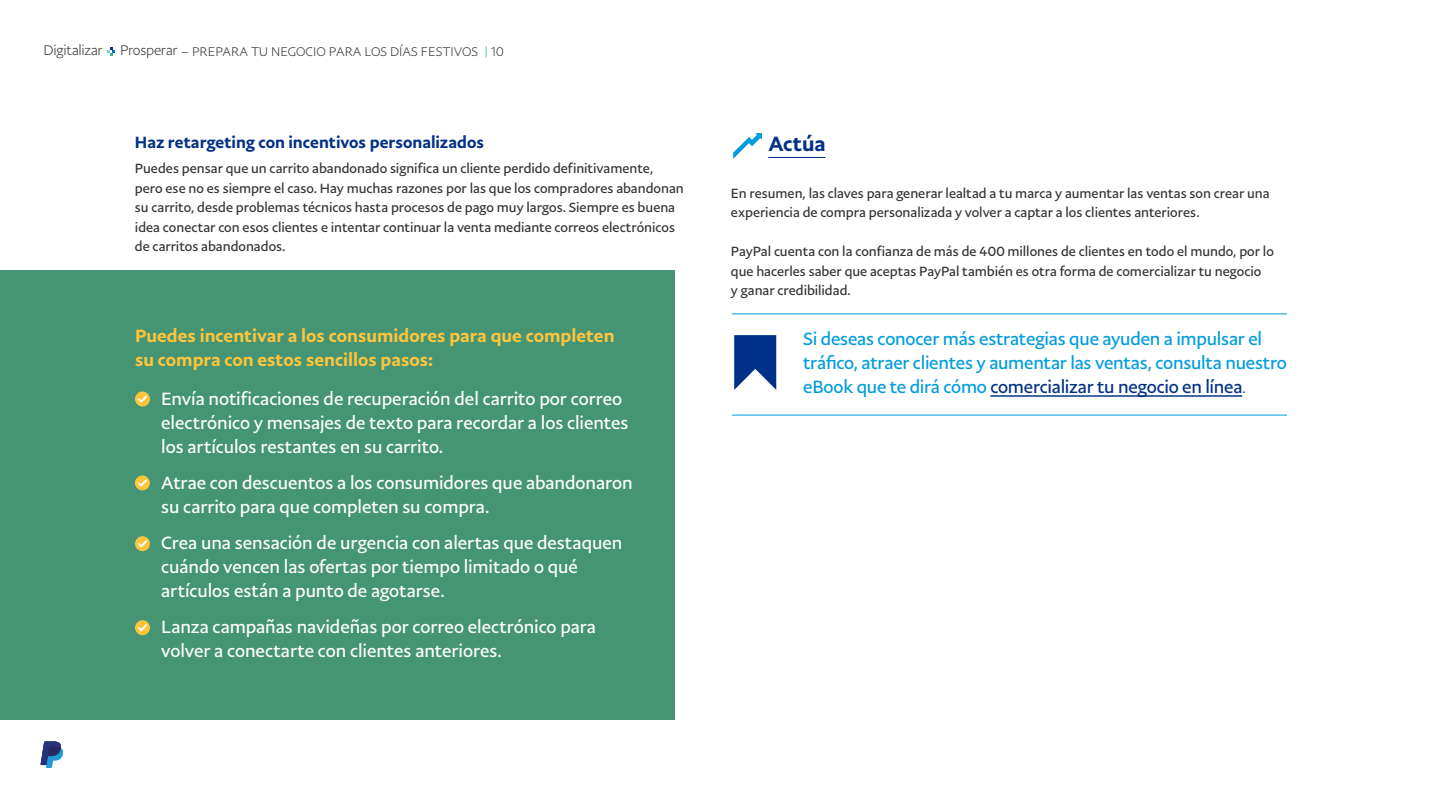
<style>
.page{position:relative;width:1440px;height:810px;background:#fff}
.page>*{position:absolute;margin:0;border:0;box-sizing:border-box;transform-origin:0 0}
.t1{font:500 21px "Pay Pal Sans Big";letter-spacing:-.005em;color:#003087}
.t2{font:18px/24px "Pay Pal Sans Big";letter-spacing:-.005em;color:#fff}
.t3{font:18px/24px "Pay Pal Sans Big";letter-spacing:-.015em;color:#009cde}
.t4{font:500 18px/24px "Pay Pal Sans Big";color:#ffc43a}
.t5{font:500 16.5px "Pay Pal Sans Big";color:#003087}
.t6{font:13.5px/19.5px "Pay Pal Sans Big";color:#343331}
.t7{font:300 12.75px "Pay Pal Sans Big";color:#343331}
.s1{font-size:14.17px}
.s2{color:#38af88}
.s3{color:#003087}
.s4{font-weight:300;color:#003087}
</style>
<div class="page">
<svg style="left:41px;top:741px;width:22px;height:27px"></svg>
<svg style="left:107px;top:47px;width:8px;height:9px"></svg>
<hr style="left:768px;top:157px;width:57px;height:1px;background:#003087">
<div style="left:0;top:270px;width:675px;height:450px;background:#459575"></div>
<svg style="left:733px;top:133px;width:29px;height:26px"></svg>
<hr style="left:732px;top:314px;width:555px;height:1px;background:#009cde">
<hr style="left:732px;top:415px;width:555px;height:1px;background:#009cde">
<hr style="left:990px;top:395px;width:252px;height:2px;background:#003087">
<svg style="left:734px;top:335px;width:42px;height:55px"></svg>
<div style="left:135px;top:392px;width:15px;height:15px;background:#ffc43a;border-radius:50%"></div>
<svg style="left:138px;top:395px;width:9px;height:8px"></svg>
<div style="left:135px;top:475px;width:15px;height:15px;background:#ffc43a;border-radius:50%"></div>
<svg style="left:138px;top:479px;width:9px;height:8px"></svg>
<div style="left:135px;top:536px;width:15px;height:15px;background:#ffc43a;border-radius:50%"></div>
<svg style="left:138px;top:540px;width:9px;height:7px"></svg>
<div style="left:135px;top:620px;width:15px;height:15px;background:#ffc43a;border-radius:50%"></div>
<svg style="left:138px;top:624px;width:9px;height:7px"></svg>
<p class="t7" style="left:44px;top:44px;width:462px"><span class="s1">Digitalizar Prosperar</span> – PREPARA TU NEGOCIO PARA LOS DÍAS FESTIVOS <span class="s2">|</span> 10</p>
<p class="t5" style="left:135px;top:131px;width:351px">Haz retargeting con incentivos personalizados</p>
<p class="t6" style="left:135px;top:158px;width:550px">Puedes pensar que un carrito abandonado significa un cliente perdido definitivamente, pero ese no es siempre el caso. Hay muchas razones por las que los compradores abandonan su carrito, desde problemas técnicos hasta procesos de pago muy largos. Siempre es buena idea conectar con esos clientes e intentar continuar la venta mediante correos electrónicos de carritos abandonados.</p>
<h2 class="t4" style="left:135px;top:324px;width:481px">Puedes incentivar a los consumidores para que completen su compra con estos sencillos pasos:</h2>
<h2 class="t2" style="left:161px;top:387px;width:469px">Envía notificaciones de recuperación del carrito por correo electrónico y mensajes de texto para recordar a los clientes los artículos restantes en su carrito.</h2>
<h2 class="t2" style="left:161px;top:471px;width:473px">Atrae con descuentos a los consumidores que abandonaron su carrito para que completen su compra.</h2>
<h2 class="t2" style="left:161px;top:531px;width:463px">Crea una sensación de urgencia con alertas que destaquen cuándo vencen las ofertas por tiempo limitado o qué artículos están a punto de agotarse.</h2>
<h2 class="t2" style="left:161px;top:615px;width:436px">Lanza campañas navideñas por correo electrónico para volver a conectarte con clientes anteriores.</h2>
<h1 class="t1" style="left:768px;top:130px;width:59px">Actúa</h1>
<p class="t6" style="left:731px;top:183px;width:540px">En resumen, las claves para generar lealtad a tu marca y aumentar las ventas son crear una experiencia de compra personalizada y volver a captar a los clientes anteriores.</p>
<p class="t6" style="left:731px;top:241px;width:545px">PayPal cuenta con la confianza de más de 400 millones de clientes en todo el mundo, por lo que hacerles saber que aceptas PayPal también es otra forma de comercializar tu negocio<br>y ganar credibilidad.</p>
<h2 class="t3" style="left:803px;top:326px;width:485px">Si deseas conocer más estrategias que ayuden a impulsar el tráfico, atraer clientes y aumentar las ventas, consulta nuestro eBook que te dirá cómo <span class="s3">comercializar tu negocio en línea</span><span class="s4">.</span></h2>
</div>
